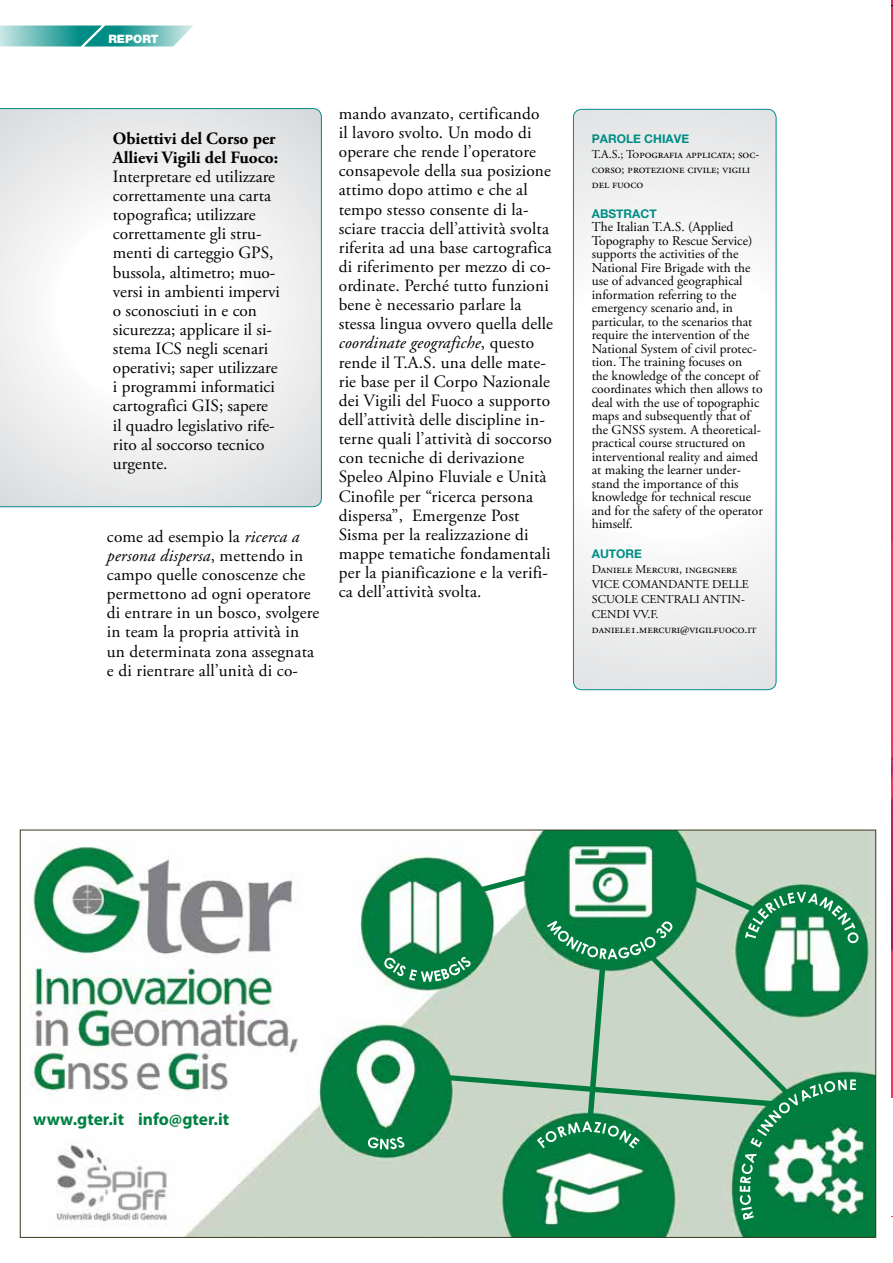
<style>
.page{position:relative;width:893px;height:1263px;background:#fff}
.page>*{position:absolute;margin:0;border:0;box-sizing:border-box;transform-origin:0 0}
.t1{font:700 17.4px "Myriad Pro";color:#008041}
.t2{font:17.25px/19.2px "Adobe Garamond Pro";letter-spacing:-.025em;color:#000}
.t3{font:17.25px/19.2px "Adobe Garamond Pro";color:#000}
.t4{font:700 17.25px/19.2px "Adobe Garamond Pro";color:#000}
.t5{font:13.5px/13.5px "Adobe Garamond Pro";letter-spacing:-.005em;color:#000}
.t6{font:12px/15px "Adobe Garamond Pro";color:#000}
.t7{font:700 12px "Helvetica Neue";color:#008d86}
.t8{font:900 11.55px "Helvetica Neue";color:#fff}
.s1{font-style:italic}
</style>
<div class="page">
<svg style="left:0;top:26px;width:193px;height:21px;background:#5fb7b3"></svg>
<svg style="left:573px;top:109px;width:203px;height:581px"></svg>
<div style="left:573px;top:109px;width:203px;height:581px;border:1px solid #008d86;border-radius:9px"></div>
<svg style="left:0;top:108px;width:322px;height:399px"></svg>
<img style="left:30px;top:832px;width:844px;height:404px">
<img style="left:363px;top:855px;width:240px;height:68px">
<img style="left:582px;top:920px;width:27px;height:268px">
<img style="left:611px;top:845px;width:167px;height:67px">
<img style="left:607px;top:912px;width:230px;height:231px">
<img style="left:424px;top:1073px;width:372px;height:35px">
<img style="left:891px;top:0;width:2px;height:1098px">
<p class="t8" style="left:108px;top:32px;width:52px">REPORT</p>
<p class="t4" style="left:113px;top:129px;width:167px">Obiettivi del Corso per<br>Allievi Vigili del Fuoco:</p>
<p class="t3" style="left:113px;top:167px;width:169px">Interpretare ed utilizzare correttamente una carta topografica; utilizzare correttamente gli stru&shy;menti di carteggio GPS, bussola, altimetro; muo&shy;versi in ambienti impervi o sconosciuti in e con sicurezza; applicare il si&shy;stema ICS negli scenari operativi; saper utilizzare i programmi informatici cartografici GIS; sapere il quadro legislativo rife&shy;rito al soccorso tecnico urgente.</p>
<p class="t2" style="left:107px;top:527px;width:214px">come ad esempio la <span class="s1">ricerca a persona dispersa</span>, mettendo in campo quelle conoscenze che permettono ad ogni operatore di entrare in un bosco, svolgere in team la propria attività in un determinata zona assegnata e di rientrare all’unità di co-</p>
<p class="t2" style="left:339px;top:104px;width:216px">mando avanzato, certificando<br>il lavoro svolto. Un modo di operare che rende l’operatore consapevole della sua posizione attimo dopo attimo e che al tempo stesso consente di la&shy;sciare traccia dell’attività svolta riferita ad una base cartografica di riferimento per mezzo di co&shy;ordinate. Perché tutto funzioni bene è necessario parlare la stessa lingua ovvero quella delle <span class="s1">coordinate geografiche</span>, questo rende il T.A.S. una delle mate&shy;rie base per il Corpo Nazionale dei Vigili del Fuoco a supporto dell’attività delle discipline in&shy;terne quali l’attività di soccorso con tecniche di derivazione<br>Speleo Alpino Fluviale e Unità<br>Cinofile per “ricerca persona dispersa”, Emergenze Post<br>Sisma per la realizzazione di mappe tematiche fondamentali per la pianificazione e la verifi&shy;ca dell’attività svolta.</p>
<p class="t7" style="left:592px;top:129px;width:99px">PAROLE CHIAVE</p>
<p class="t6" style="left:592px;top:147px;width:169px">T.A.S.; Topografia applicata; soc&shy;corso; protezione civile; vigili del fuoco</p>
<p class="t7" style="left:592px;top:204px;width:66px">ABSTRACT</p>
<p class="t5" style="left:592px;top:221px;width:172px">The Italian T.A.S. (Applied<br>Topography to Rescue Service) supports the activities of the<br>National Fire Brigade with the use of advanced geographical information referring to the emergency scenario and, in particular, to the scenarios that require the intervention of the<br>National System of civil protec&shy;tion. The training focuses on<br>the knowledge of the concept of coordinates which then allows to deal with the use of topographic maps and subsequently that of the GNSS system. A theoretical&shy;practical course structured on interventional reality and aimed at making the learner under&shy;stand the importance of this knowledge for technical rescue and for the safety of the operator himself.</p>
<p class="t7" style="left:592px;top:545px;width:52px">AUTORE</p>
<p class="t6" style="left:592px;top:562px;width:166px">Daniele Mercuri, ingegnere<br>VICE COMANDANTE DELLE<br>SCUOLE CENTRALI ANTIN-<br>CENDI VV.F. daniele1.mercuri@vigilfuoco.it</p>
<p class="t1" style="left:33px;top:1108px;width:197px">www.gter.it info@gter.it</p>
</div>
